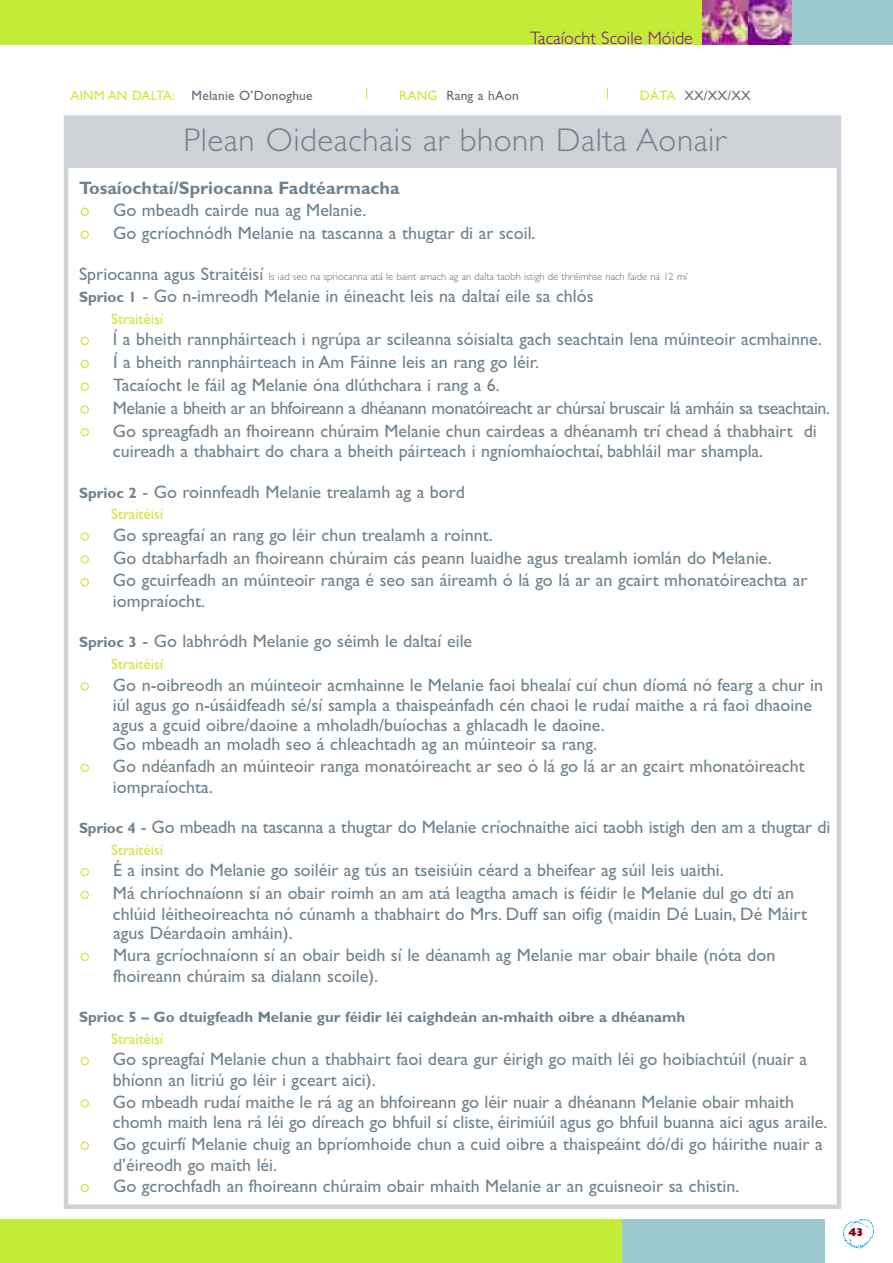
<style>
.page{position:relative;width:893px;height:1263px;background:#fff}
.page>*{position:absolute;margin:0;border:0;box-sizing:border-box;transform-origin:0 0}
.t1{font:33px "Gill Sans Light TT";letter-spacing:.015em;color:#71828d}
.t2{font:18px/22.8px "Gill Sans TT";color:#71828d}
.t3{font:700 18px "Gill Sans";color:#71828d}
.t4{font:300 18px "Gill Sans";color:#7c0093}
.t5{font:700 15px "Gill Sans";color:#71828d}
.t6{font:15px "Gill Sans TT";color:#c4eb37}
.t7{font:13.5px "Gill Sans TT";letter-spacing:.015em;color:#606a7a}
.t8{font:11.25px "Gill Sans Extra Bold Display";color:#8c0011}
.t9{font:10.5px "Gill Sans Light TT";color:#606a7a}
.s1{color:#c4eb37}
.s2{font-family:"Gill Sans TT";font-size:18px;color:#71828d}
.s3{font-family:"Gill Sans";font-weight:700;font-size:15px}
</style>
<div class="page">
<div style="left:621px;top:1219px;width:204px;height:44px;background:#9ccacf"></div>
<div style="left:791px;top:0;width:102px;height:44px;background:#9ccacf"></div>
<div style="left:0;top:0;width:705px;height:44px;background:#c4eb37"></div>
<div style="left:0;top:1219px;width:622px;height:44px;background:#c4eb37"></div>
<svg style="left:843px;top:1219px;width:31px;height:29px"></svg>
<div style="left:67px;top:118px;width:771px;height:50px;background:#cfd2d7"></div>
<div style="left:64px;top:115px;width:777px;height:1094px;border:4px solid #cfd2d7"></div>
<svg style="left:81px;top:1184px;width:8px;height:8px"></svg>
<svg style="left:81px;top:1141px;width:8px;height:9px"></svg>
<svg style="left:81px;top:1099px;width:8px;height:8px"></svg>
<svg style="left:81px;top:1057px;width:8px;height:8px"></svg>
<svg style="left:81px;top:953px;width:8px;height:8px"></svg>
<svg style="left:81px;top:891px;width:8px;height:8px"></svg>
<svg style="left:81px;top:868px;width:8px;height:8px"></svg>
<svg style="left:81px;top:764px;width:8px;height:8px"></svg>
<svg style="left:81px;top:578px;width:8px;height:8px"></svg>
<svg style="left:81px;top:555px;width:8px;height:9px"></svg>
<svg style="left:81px;top:532px;width:8px;height:9px"></svg>
<svg style="left:81px;top:428px;width:8px;height:8px"></svg>
<svg style="left:81px;top:405px;width:8px;height:9px"></svg>
<svg style="left:81px;top:382px;width:8px;height:9px"></svg>
<svg style="left:81px;top:360px;width:8px;height:8px"></svg>
<svg style="left:81px;top:337px;width:8px;height:8px"></svg>
<svg style="left:81px;top:230px;width:8px;height:9px"></svg>
<svg style="left:81px;top:208px;width:8px;height:8px"></svg>
<svg style="left:81px;top:682px;width:8px;height:9px"></svg>
<svg style="left:607px;top:88px;width:1px;height:12px"></svg>
<svg style="left:366px;top:88px;width:1px;height:12px"></svg>
<img style="left:747px;top:0;width:44px;height:44px">
<img style="left:703px;top:0;width:44px;height:44px">
<p class="t4" style="left:530px;top:31px;width:164px">Tacaíocht Scoile Móide</p>
<p class="t7" style="left:70px;top:87px;width:244px"><span class="s1">AINM AN DALTA:</span> Melanie O’Donoghue</p>
<p class="t7" style="left:399px;top:87px;width:121px"><span class="s1">RANG</span> Rang a hAon</p>
<p class="t7" style="left:640px;top:87px;width:112px"><span class="s1">DÁTA</span> XX/XX/XX</p>
<h1 class="t1" style="left:184px;top:120px;width:544px">Plean Oideachais ar bhonn Dalta Aonair</h1>
<p class="t3" style="left:79px;top:181px;width:322px">Tosaíochtaí/Spriocanna Fadtéarmacha</p>
<p class="t2" style="left:113px;top:198px;width:424px">Go mbeadh cairde nua ag Melanie.<br>Go gcríochnódh Melanie na tascanna a thugtar di ar scoil.</p>
<p class="t9" style="left:79px;top:270px;width:610px"><span class="s2">Spriocanna agus Straitéisí</span> Is iad seo na spriocanna atá le baint amach ag an dalta taobh istigh de thréimhse nach faide ná 12 mí</p>
<p class="t2" style="left:79px;top:284px;width:516px"><span class="s3">Sprioc 1</span> - Go n-imreodh Melanie in éineacht leis na daltaí eile sa chlós</p>
<p class="t6" style="left:111px;top:310px;width:54px">Straitéisí</p>
<p class="t2" style="left:113px;top:327px;width:718px">Í a bheith rannpháirteach i ngrúpa ar scileanna sóisialta gach seachtain lena múinteoir acmhainne.<br>Í a bheith rannpháirteach in Am Fáinne leis an rang go léir.<br>Tacaíocht le fáil ag Melanie óna dlúthchara i rang a 6.<br>Melanie a bheith ar an bhfoireann a dhéanann monatóireacht ar chúrsaí bruscair lá amháin sa tseachtain.<br>Go spreagfadh an fhoireann chúraim Melanie chun cairdeas a dhéanamh trí chead á thabhairt di</p>
<p class="t2" style="left:113px;top:440px;width:652px">cuireadh a thabhairt do chara a bheith páirteach i ngníomhaíochtaí, babhláil mar shampla.</p>
<p class="t2" style="left:79px;top:480px;width:387px"><span class="s3">Sprioc 2</span> - Go roinnfeadh Melanie trealamh ag a bord</p>
<p class="t6" style="left:111px;top:505px;width:54px">Straitéisí</p>
<p class="t2" style="left:113px;top:523px;width:696px">Go spreagfaí an rang go léir chun trealamh a roinnt.<br>Go dtabharfadh an fhoireann chúraim cás peann luaidhe agus trealamh iomlán do Melanie.<br>Go gcuirfeadh an múinteoir ranga é seo san áireamh ó lá go lá ar an gcairt mhonatóireachta ar</p>
<p class="t2" style="left:113px;top:590px;width:94px">iompraíocht.</p>
<p class="t2" style="left:79px;top:630px;width:395px"><span class="s3">Sprioc 3</span> - Go labhródh Melanie go séimh le daltaí eile</p>
<p class="t6" style="left:111px;top:655px;width:54px">Straitéisí</p>
<p class="t2" style="left:113px;top:674px;width:712px;line-height:20px">Go n-oibreodh an múinteoir acmhainne le Melanie faoi bhealaí cuí chun díomá nó fearg a chur in iúl agus go n-úsáidfeadh sé/sí sampla a thaispeánfadh cén chaoi le rudaí maithe a rá faoi dhaoine agus a gcuid oibre/daoine a mholadh/buíochas a ghlacadh le daoine.<br>Go mbeadh an moladh seo á chleachtadh ag an múinteoir sa rang.</p>
<p class="t2" style="left:113px;top:755px;width:693px;line-height:20.7px">Go ndéanfadh an múinteoir ranga monatóireacht ar seo ó lá go lá ar an gcairt mhonatóireacht iompraíochta.</p>
<p class="t2" style="left:79px;top:815px;width:753px"><span class="s3">Sprioc 4</span> - Go mbeadh na tascanna a thugtar do Melanie críochnaithe aici taobh istigh den am a thugtar di</p>
<p class="t6" style="left:111px;top:841px;width:54px">Straitéisí</p>
<p class="t2" style="left:113px;top:859px;width:683px">É a insint do Melanie go soiléir ag tús an tseisiúin céard a bheifear ag súil leis uaithi.<br>Má chríochnaíonn sí an obair roimh an am atá leagtha amach is féidir le Melanie dul go dtí an</p>
<p class="t2" style="left:113px;top:904px;width:695px;line-height:19.5px">chlúid léitheoireachta nó cúnamh a thabhairt do Mrs. Duff san oifig (maidin Dé Luain, Dé Máirt agus Déardaoin amháin).</p>
<p class="t2" style="left:113px;top:944px;width:664px;line-height:20.7px">Mura gcríochnaíonn sí an obair beidh sí le déanamh ag Melanie mar obair bhaile (nóta don fhoireann chúraim sa dialann scoile).</p>
<p class="t5" style="left:79px;top:1011px;width:608px">Sprioc 5 – Go dtuigfeadh Melanie gur féidir léi caighdeán an-mhaith oibre a dhéanamh</p>
<p class="t6" style="left:111px;top:1030px;width:54px">Straitéisí</p>
<p class="t2" style="left:113px;top:1048px;width:716px;line-height:21.1px">Go spreagfaí Melanie chun a thabhairt faoi deara gur éirigh go maith léi go hoibiachtúil (nuair a bhíonn an litriú go léir i gceart aici).<br>Go mbeadh rudaí maithe le rá ag an bhfoireann go léir nuair a dhéanann Melanie obair mhaith chomh maith lena rá léi go díreach go bhfuil sí cliste, éirimiúil agus go bhfuil buanna aici agus araile.<br>Go gcuirfí Melanie chuig an bpríomhoide chun a cuid oibre a thaispeáint dó/di go háirithe nuair a d’éireodh go maith léi.<br>Go gcrochfadh an fhoireann chúraim obair mhaith Melanie ar an gcuisneoir sa chistin.</p>
<p class="t8" style="left:848px;top:1228px;width:16px">43</p>
</div>
